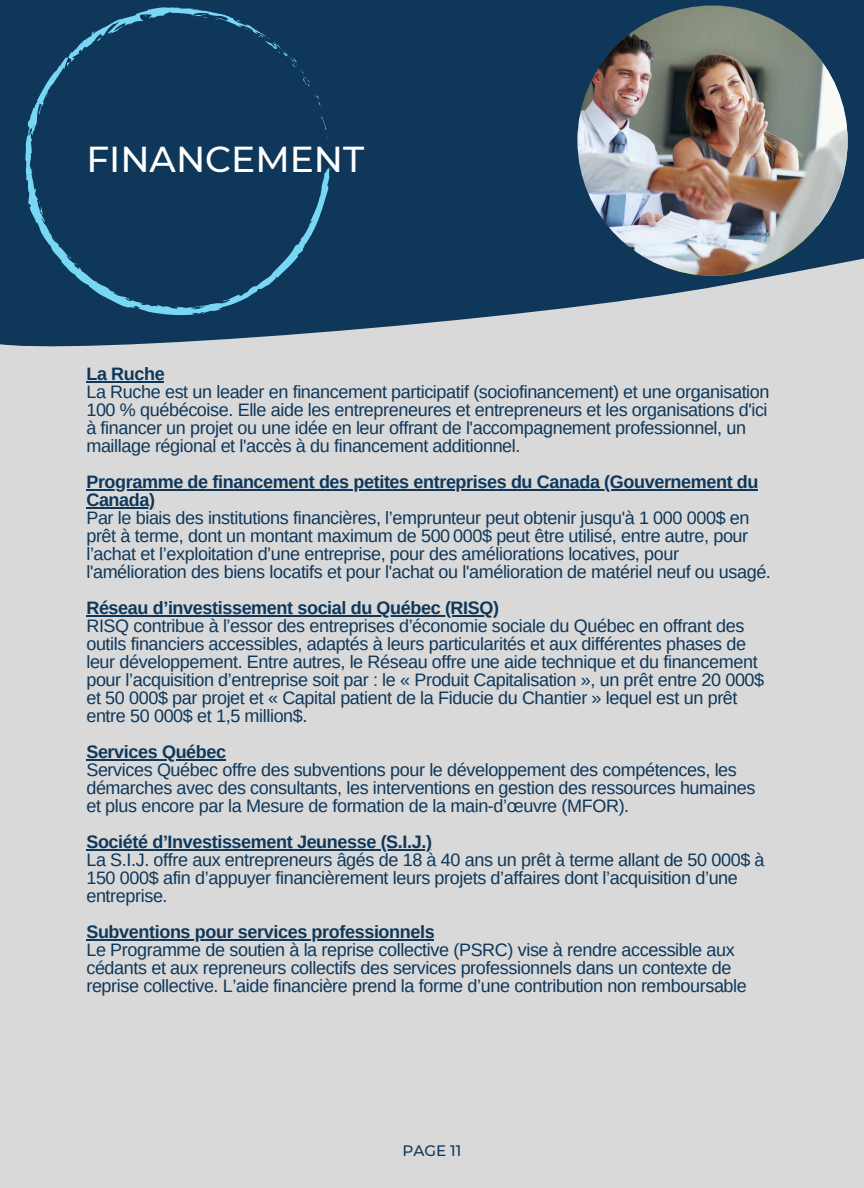
<style>
.page{position:relative;width:864px;height:1188px;background:#d9d9d9}
.page>*{position:absolute;margin:0;border:0;box-sizing:border-box;transform-origin:0 0}
.t1{font:500 36px "Montserrat";color:#fff}
.t2{font:18px/18px "Arimo";letter-spacing:-.02em;color:#0e375a}
.t3{font:700 18px "Arimo";letter-spacing:-.02em;color:#0e375a}
.t4{font:500 15.15px "Montserrat";color:#0e375a}
.s1{font-weight:700}
</style>
<div class="page">
<svg style="left:0;top:0;width:864px;height:347px;fill:#0e375a"></svg>
<div style="left:25px;top:7px;width:304px;height:308px;background:#0e375a"></div>
<svg style="left:31px;top:130px;width:3px;height:8px"></svg>
<div style="left:237px;top:20px;width:73px;height:67px;background:#0e375a"></div>
<svg style="left:188px;top:8px;width:22px;height:10px"></svg>
<svg style="left:145px;top:15px;width:7px;height:4px"></svg>
<svg style="left:91px;top:31px;width:12px;height:10px"></svg>
<svg style="left:330px;top:160px;width:2px;height:11px"></svg>
<svg style="left:52px;top:236px;width:3px;height:4px"></svg>
<svg style="left:74px;top:261px;width:3px;height:5px"></svg>
<hr style="left:86px;top:381px;width:78px;height:1px;background:#0e375a">
<hr style="left:86px;top:489px;width:672px;height:1px;background:#0e375a">
<hr style="left:86px;top:507px;width:69px;height:1px;background:#0e375a">
<hr style="left:86px;top:615px;width:413px;height:1px;background:#0e375a">
<hr style="left:86px;top:759px;width:140px;height:1px;background:#0e375a">
<hr style="left:86px;top:849px;width:346px;height:1px;background:#0e375a">
<hr style="left:86px;top:939px;width:348px;height:1px;background:#0e375a">
<img style="left:577px;top:5px;width:271px;height:271px;border-radius:50%">
<p class="t1" style="left:86px;top:138px;width:279px">FINANCEMENT</p>
<h1 class="t2" style="left:86px;top:365px;width:685px"><span class="s1">La Ruche<br></span>La Ruche est un leader en financement participatif (sociofinancement) et une organisation 100 % québécoise. Elle aide les entrepreneures et entrepreneurs et les organisations d'ici à financer un projet ou une idée en leur offrant de l'accompagnement professionnel, un maillage régional et l'accès à du financement additionnel.</h1>
<p class="t3" style="left:86px;top:472px;width:674px">Programme de financement des petites entreprises du Canada (Gouvernement du</p>
<h2 class="t2" style="left:86px;top:491px;width:686px"><span class="s1">Canada)<br></span>Par le biais des institutions financières, l’emprunteur peut obtenir jusqu'à 1 000 000$ en prêt à terme, dont un montant maximum de 500 000$ peut être utilisé, entre autre, pour l’achat et l’exploitation d’une entreprise, pour des améliorations locatives, pour l'amélioration des biens locatifs et pour l'achat ou l'amélioration de matériel neuf ou usagé.</h2>
<h2 class="t2" style="left:86px;top:599px;width:679px"><span class="s1">Réseau d’investissement social du Québec (RISQ)<br></span>RISQ contribue à l’essor des entreprises d’économie sociale du Québec en offrant des outils financiers accessibles, adaptés à leurs particularités et aux différentes phases de leur développement. Entre autres, le Réseau offre une aide technique et du financement pour l’acquisition d’entreprise soit par : le « Produit Capitalisation », un prêt entre 20 000$ et 50 000$ par projet et « Capital patient de la Fiducie du Chantier » lequel est un prêt entre 50 000$ et 1,5 million$.</h2>
<h2 class="t2" style="left:86px;top:743px;width:671px"><span class="s1">Services Québec<br></span>Services Québec offre des subventions pour le développement des compétences, les démarches avec des consultants, les interventions en gestion des ressources humaines et plus encore par la Mesure de formation de la main-d’œuvre (MFOR).</h2>
<h2 class="t2" style="left:86px;top:833px;width:680px"><span class="s1">Société d’Investissement Jeunesse (S.I.J.)<br></span>La S.I.J. offre aux entrepreneurs âgés de 18 à 40 ans un prêt à terme allant de 50 000$ à 150 000$ afin d’appuyer financièrement leurs projets d’affaires dont l’acquisition d’une entreprise.</h2>
<h2 class="t2" style="left:86px;top:923px;width:662px"><span class="s1">Subventions pour services professionnels<br></span>Le Programme de soutien à la reprise collective (PSRC) vise à rendre accessible aux cédants et aux repreneurs collectifs des services professionnels dans un contexte de reprise collective. L’aide financière prend la forme d’une contribution non remboursable</h2>
<p class="t4" style="left:402px;top:1142px;width:61px">PAGE 11</p>
</div>
